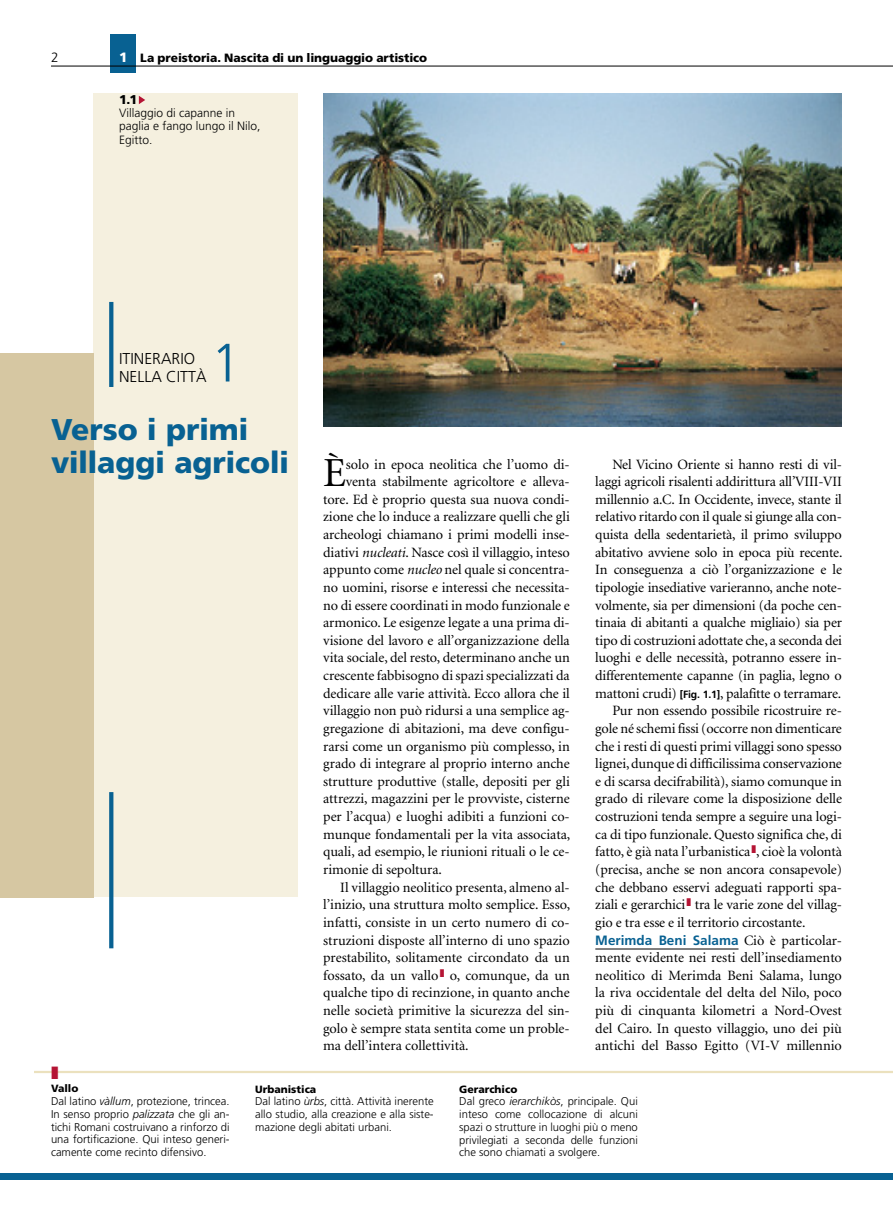
<style>
.page{position:relative;width:893px;height:1212px;background:#fff}
.page>*{position:absolute;margin:0;border:0;box-sizing:border-box;transform-origin:0 0}
.Ciclo_titolo1_soprat{font:300 54px "Frutiger";color:#086192}
.Ciclo-Città_testo_co{font:41.4px "Minion";color:#000}
.Ciclocittà_titolo1{font:900 30px/33px "Frutiger";letter-spacing:-.01em;color:#086192}
.Ciclo_titolo1_soprat-2{font:300 15.75px/17.2px "Frutiger";color:#000}
.Ciclo-Città_testo_co-2{font:14.25px/17.7px "Minion";letter-spacing:-.005em;color:#000;text-align:justify}
.Ciclo-Città_testo{font:14.25px/17.5px "Minion";color:#000;text-align:justify}
.Ciclo-Città_testo-2{font:700 13.5px "Frutiger";color:#086192}
.t1{font:300 13.5px "Frutiger";color:#000}
.Dida_1numero{font:900 12.75px "Frutiger";color:#000}
.Dida_2testo{font:300 12px/13.5px "Frutiger";color:#000}
.t2{font:900 12px "Frutiger";letter-spacing:-.005em;color:#000}
.Glossa_testo{font:300 11.25px/12.8px "Frutiger";color:#000;text-align:justify}
.Glossa_lemma{font:900 10.5px "Frutiger";color:#000}
.s1{font-size:13.5px;color:#fff}
.s2{font-style:italic}
.s3{font-family:"Frutiger";font-weight:700;font-size:10.5px}
.s4{font-family:"Minion";font-weight:400;font-size:14.25px;color:#000}
</style>
<div class="page">
<div style="left:94px;top:94px;width:204px;height:803px;background:#f5f0df"></div>
<div style="left:0;top:353px;width:94px;height:544px;background:#d6c7a2"></div>
<svg style="left:109px;top:302px;width:4px;height:85px"></svg>
<div style="left:111px;top:34px;width:25px;height:38px;background:#086192"></div>
<hr style="left:51px;top:66px;width:842px;height:1px;background:#000">
<div style="left:0;top:1174px;width:893px;height:6px;background:#086192"></div>
<hr style="left:595px;top:949px;width:143px;height:1px;background:#000">
<svg style="left:139px;top:96px;width:6px;height:8px"></svg>
<img style="left:323px;top:94px;width:519px;height:333px">
<svg style="left:109px;top:792px;width:4px;height:156px"></svg>
<hr style="left:34px;top:1071px;width:859px;height:2px;background:#ebe1be">
<p class="t1" style="left:51px;top:49px;width:9px">2</p>
<p class="t2" style="left:119px;top:50px;width:310px"><span class="s1">1</span> La preistoria. Nascita di un linguaggio artistico</p>
<p class="Dida_1numero" style="left:119px;top:92px;width:20px">1.1</p>
<p class="Dida_2testo" style="left:119px;top:106px;width:143px">Villaggio di capanne in paglia e fango lungo il Nilo,<br>Egitto.</p>
<p class="Ciclo_titolo1_soprat-2" style="left:119px;top:350px;width:89px">ITINERARIO<br>NELLA CITTÀ</p>
<p class="Ciclo_titolo1_soprat" style="left:211px;top:332px;width:32px">1</p>
<p class="Ciclocittà_titolo1" style="left:51px;top:412px;width:240px">Verso i primi villaggi agricoli</p>
<p class="Ciclo-Città_testo_co" style="left:323px;top:452px;width:24px">È</p>
<p class="Ciclo-Città_testo_co-2" style="left:346px;top:456px;width:225px">solo in epoca neolitica che l’uomo di-</p>
<p class="Ciclo-Città_testo_co-2" style="left:346px;top:473px;width:225px">venta stabilmente agricoltore e alleva-</p>
<p class="Ciclo-Città_testo_co-2" style="left:323px;top:491px;width:248px">tore. Ed è proprio questa sua nuova condi-</p>
<p class="Ciclo-Città_testo_co-2" style="left:323px;top:508px;width:248px">zione che lo induce a realizzare quelli che gli</p>
<p class="Ciclo-Città_testo_co-2" style="left:323px;top:526px;width:248px">archeologi chiamano i primi modelli inse-</p>
<p class="Ciclo-Città_testo_co-2" style="left:323px;top:544px;width:248px">diativi <span class="s2">nucleati</span>. Nasce così il villaggio, inteso</p>
<p class="Ciclo-Città_testo_co-2" style="left:323px;top:561px;width:248px">appunto come <span class="s2">nucleo</span> nel quale si concentra-</p>
<p class="Ciclo-Città_testo_co-2" style="left:323px;top:579px;width:248px">no uomini, risorse e interessi che necessita-</p>
<p class="Ciclo-Città_testo_co-2" style="left:323px;top:597px;width:248px">no di essere coordinati in modo funzionale e</p>
<p class="Ciclo-Città_testo_co-2" style="left:323px;top:614px;width:248px">armonico. Le esigenze legate a una prima di-</p>
<p class="Ciclo-Città_testo_co-2" style="left:323px;top:632px;width:248px">visione del lavoro e all’organizzazione della</p>
<p class="Ciclo-Città_testo_co-2" style="left:323px;top:649px;width:248px">vita sociale, del resto, determinano anche un</p>
<p class="Ciclo-Città_testo_co-2" style="left:323px;top:667px;width:248px">crescente fabbisogno di spazi specializzati da</p>
<p class="Ciclo-Città_testo_co-2" style="left:323px;top:685px;width:248px">dedicare alle varie attività. Ecco allora che il</p>
<p class="Ciclo-Città_testo_co-2" style="left:323px;top:702px;width:248px">villaggio non può ridursi a una semplice ag-</p>
<p class="Ciclo-Città_testo_co-2" style="left:323px;top:720px;width:248px">gregazione di abitazioni, ma deve configu-</p>
<p class="Ciclo-Città_testo_co-2" style="left:323px;top:738px;width:248px">rarsi come un organismo più complesso, in</p>
<p class="Ciclo-Città_testo_co-2" style="left:323px;top:755px;width:248px">grado di integrare al proprio interno anche</p>
<p class="Ciclo-Città_testo_co-2" style="left:323px;top:773px;width:248px">strutture produttive (stalle, depositi per gli</p>
<p class="Ciclo-Città_testo_co-2" style="left:323px;top:790px;width:248px">attrezzi, magazzini per le provviste, cisterne</p>
<p class="Ciclo-Città_testo_co-2" style="left:323px;top:808px;width:248px">per l’acqua) e luoghi adibiti a funzioni co-</p>
<p class="Ciclo-Città_testo_co-2" style="left:323px;top:826px;width:249px">munque fondamentali per la vita associata,</p>
<p class="Ciclo-Città_testo_co-2" style="left:323px;top:843px;width:248px">quali, ad esempio, le riunioni rituali o le ce-</p>
<p class="Ciclo-Città_testo_co-2" style="left:323px;top:861px;width:120px">rimonie di sepoltura.</p>
<p class="Ciclo-Città_testo_co-2" style="left:323px;top:879px;width:249px;text-indent:17px">Il villaggio neolitico presenta, almeno al&shy;l’inizio, una struttura molto semplice. Esso, infatti, consiste in un certo numero di co&shy;struzioni disposte all’interno di uno spazio prestabilito, solitamente circondato da un fossato, da un vallo<sup>❚</sup> o, comunque, da un qualche tipo di recinzione, in quanto anche nelle società primitive la sicurezza del sin&shy;golo è sempre stata sentita come un proble&shy;ma dell’intera collettività.</p>
<p class="Ciclo-Città_testo_co-2" style="left:595px;top:456px;width:249px;text-indent:17px">Nel Vicino Oriente si hanno resti di vil&shy;laggi agricoli risalenti addirittura all’VIII-VII millennio a.C. In Occidente, invece, stante il relativo ritardo con il quale si giunge alla con&shy;quista della sedentarietà, il primo sviluppo abitativo avviene solo in epoca più recente.<br>In conseguenza a ciò l’organizzazione e le tipologie insediative varieranno, anche note&shy;volmente, sia per dimensioni (da poche cen&shy;tinaia di abitanti a qualche migliaio) sia per tipo di costruzioni adottate che, a seconda dei luoghi e delle necessità, potranno essere in&shy;differentemente capanne (in paglia, legno o mattoni crudi) <span class="s3">[Fig. 1.1]</span>, palafitte o terramare.</p>
<p class="Ciclo-Città_testo_co-2" style="left:595px;top:702px;width:248px;text-indent:17px">Pur non essendo possibile ricostruire re&shy;gole né schemi fissi (occorre non dimenticare che i resti di questi primi villaggi sono spesso lignei, dunque di difficilissima conservazione e di scarsa decifrabilità), siamo comunque in grado di rilevare come la disposizione delle costruzioni tenda sempre a seguire una logi&shy;ca di tipo funzionale. Questo significa che, di fatto, è già nata l’urbanistica<sup>❚</sup>, cioè la volontà (precisa, anche se non ancora consapevole) che debbano esservi adeguati rapporti spa&shy;ziali e gerarchici <sup>❚</sup> tra le varie zone del villag&shy;gio e tra esse e il territorio circostante.</p>
<p class="Ciclo-Città_testo-2" style="left:595px;top:932px;width:248px">Merimda Beni Salama <span class="s4">Ciò è particolar-</span></p>
<p class="Ciclo-Città_testo" style="left:595px;top:949px;width:248px">mente evidente nei resti dell’insediamento neolitico di Merimda Beni Salama, lungo la riva occidentale del delta del Nilo, poco più di cinquanta kilometri a Nord-Ovest del Cairo. In questo villaggio, uno dei più antichi del Basso Egitto (VI-V millennio</p>
<p class="Glossa_lemma" style="left:51px;top:1082px;width:29px">Vallo</p>
<p class="Glossa_testo" style="left:51px;top:1095px;width:180px">Dal latino <span class="s2">vàllum</span>, protezione, trincea.<br>In senso proprio <span class="s2">palizzata</span> che gli an&shy;tichi Romani costruivano a rinforzo di una fortificazione. Qui inteso generi&shy;camente come recinto difensivo.</p>
<p class="Glossa_lemma" style="left:255px;top:1082px;width:63px">Urbanistica</p>
<p class="Glossa_testo" style="left:255px;top:1095px;width:180px">Dal latino <span class="s2">ùrbs</span>, città. Attività inerente allo studio, alla creazione e alla siste&shy;mazione degli abitati urbani.</p>
<p class="Glossa_lemma" style="left:459px;top:1082px;width:60px">Gerarchico</p>
<p class="Glossa_testo" style="left:459px;top:1095px;width:180px">Dal greco <span class="s2">ierarchikòs</span>, principale. Qui inteso come collocazione di alcuni spazi o strutture in luoghi più o meno privilegiati a seconda delle funzioni che sono chiamati a svolgere.</p>
</div>
